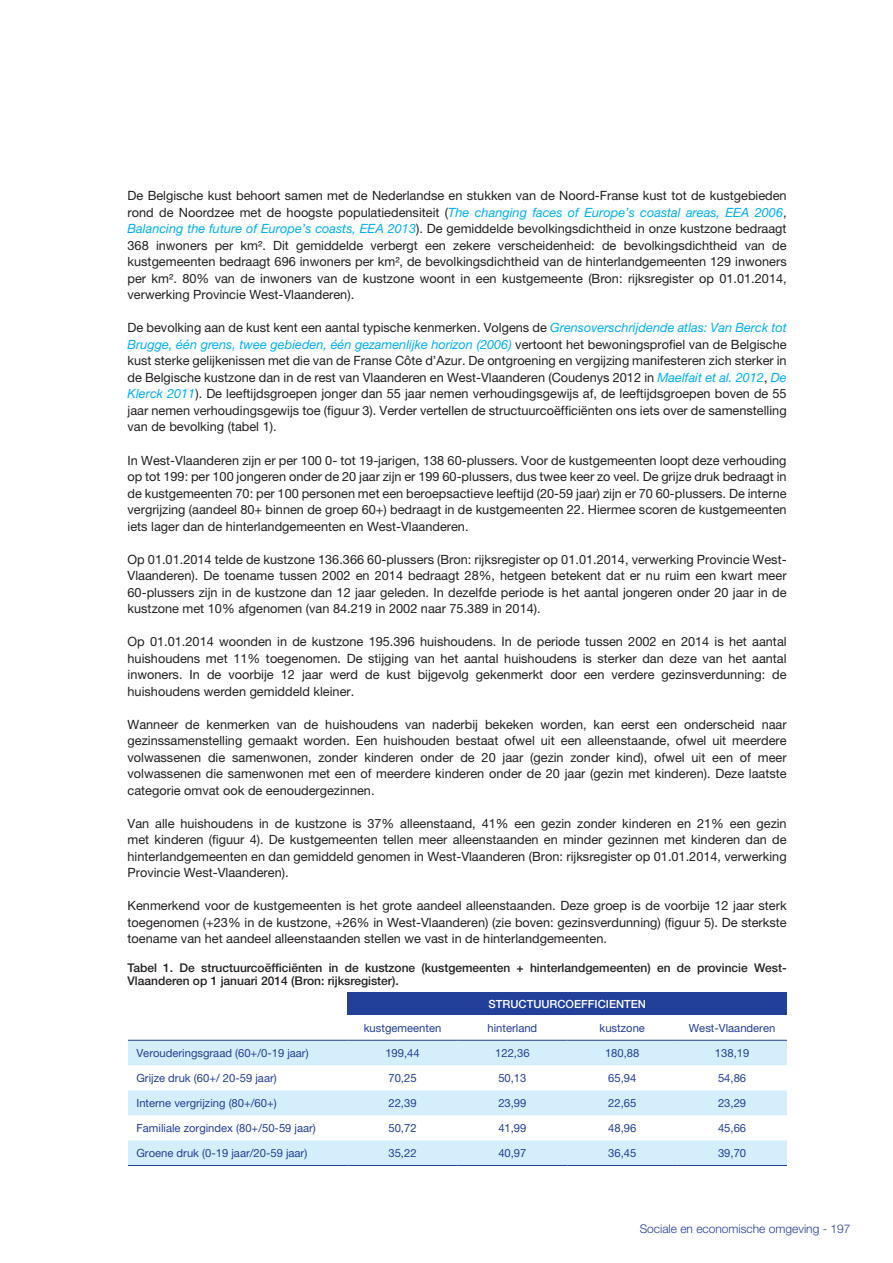
<style>
.page{position:relative;width:893px;height:1263px;background:#fff}
.page>*{position:absolute;margin:0;border:0;box-sizing:border-box;transform-origin:0 0}
.Normal__Web{font:12.75px/16.5px "Helvetica Neue LT Pro";color:#231f20;text-align:justify}
.t1{font:500 12px/13.5px "Helvetica Neue LT Pro";color:#231f20}
.t2{font:300 12px "Helvetica Neue LT Pro";color:#223f99}
.t3{font:11.25px "Helvetica Neue LT Pro";color:#223f99}
.t4{font:500 11.25px "Helvetica Neue LT Pro";color:#fff}
.s1{font-style:italic;color:#00aeef}
</style>
<div class="page">
<div style="left:348px;top:992px;width:439px;height:23px;background:#223f99"></div>
<svg style="left:128px;top:1041px;width:659px;height:124px;fill:#d4effb"></svg>
<hr style="left:128px;top:1165px;width:220px;height:1px;background:#223f99">
<hr style="left:348px;top:1165px;width:109px;height:1px;background:#223f99">
<hr style="left:457px;top:1165px;width:110px;height:1px;background:#223f99">
<hr style="left:567px;top:1165px;width:110px;height:1px;background:#223f99">
<hr style="left:677px;top:1165px;width:110px;height:1px;background:#223f99">
<hr style="left:128px;top:1040px;width:220px;height:1px;background:#253f8e">
<hr style="left:348px;top:1040px;width:109px;height:1px;background:#253f8e">
<hr style="left:457px;top:1040px;width:110px;height:1px;background:#253f8e">
<hr style="left:567px;top:1040px;width:110px;height:1px;background:#253f8e">
<hr style="left:677px;top:1040px;width:110px;height:1px;background:#253f8e">
<p class="Normal__Web" style="left:128px;top:187px;width:661px">De Belgische kust behoort samen met de Nederlandse en stukken van de Noord-Franse kust tot de kustgebieden rond de Noordzee met de hoogste populatiedensiteit (<span class="s1">The changing faces of Europe’s coastal areas, EEA 2006</span>, <span class="s1">Balancing the future of Europe’s coasts, EEA 2013</span>). De gemiddelde bevolkingsdichtheid in onze kustzone bedraagt 368 inwoners per km². Dit gemiddelde verbergt een zekere verscheidenheid: de bevolkingsdichtheid van de kustgemeenten bedraagt 696 inwoners per km², de bevolkingsdichtheid van de hinterlandgemeenten 129 inwoners per km². 80% van de inwoners van de kustzone woont in een kustgemeente (Bron: rijksregister op 01.01.2014, verwerking Provincie West-Vlaanderen).</p>
<p class="Normal__Web" style="left:128px;top:319px;width:661px">De bevolking aan de kust kent een aantal typische kenmerken. Volgens de <span class="s1">Grensoverschrijdende atlas: Van Berck tot Brugge, één grens, twee gebieden, één gezamenlijke horizon (2006)</span> vertoont het bewoningsprofiel van de Belgische kust sterke gelijkenissen met die van de Franse Côte d’Azur. De ontgroening en vergijzing manifesteren zich sterker in de Belgische kustzone dan in de rest van Vlaanderen en West-Vlaanderen (Coudenys 2012 in <span class="s1">Maelfait et al. 2012</span>, <span class="s1">De Klerck 2011</span>). De leeftijdsgroepen jonger dan 55 jaar nemen verhoudingsgewijs af, de leeftijdsgroepen boven de 55 jaar nemen verhoudingsgewijs toe (figuur 3). Verder vertellen de structuurcoëfficiënten ons iets over de samenstelling van de bevolking (tabel 1).</p>
<p class="Normal__Web" style="left:128px;top:451px;width:661px">In West-Vlaanderen zijn er per 100 0- tot 19-jarigen, 138 60-plussers. Voor de kustgemeenten loopt deze verhouding op tot 199: per 100 jongeren onder de 20 jaar zijn er 199 60-plussers, dus twee keer zo veel. De grijze druk bedraagt in de kustgemeenten 70: per 100 personen met een beroepsactieve leeftijd (20-59 jaar) zijn er 70 60-plussers. De interne vergrijzing (aandeel 80+ binnen de groep 60+) bedraagt in de kustgemeenten 22. Hiermee scoren de kustgemeenten iets lager dan de hinterlandgemeenten en West-Vlaanderen.</p>
<p class="Normal__Web" style="left:128px;top:550px;width:661px">Op 01.01.2014 telde de kustzone 136.366 60-plussers (Bron: rijksregister op 01.01.2014, verwerking Provincie West-Vlaanderen). De toename tussen 2002 en 2014 bedraagt 28%, hetgeen betekent dat er nu ruim een kwart meer 60-plussers zijn in de kustzone dan 12 jaar geleden. In dezelfde periode is het aantal jongeren onder 20 jaar in de kustzone met 10% afgenomen (van 84.219 in 2002 naar 75.389 in 2014).</p>
<p class="Normal__Web" style="left:128px;top:633px;width:661px">Op 01.01.2014 woonden in de kustzone 195.396 huishoudens. In de periode tussen 2002 en 2014 is het aantal huishoudens met 11% toegenomen. De stijging van het aantal huishoudens is sterker dan deze van het aantal inwoners. In de voorbije 12 jaar werd de kust bijgevolg gekenmerkt door een verdere gezinsverdunning: de huishoudens werden gemiddeld kleiner.</p>
<p class="Normal__Web" style="left:128px;top:715px;width:661px">Wanneer de kenmerken van de huishoudens van naderbij bekeken worden, kan eerst een onderscheid naar gezinssamenstelling gemaakt worden. Een huishouden bestaat ofwel uit een alleenstaande, ofwel uit meerdere volwassenen die samenwonen, zonder kinderen onder de 20 jaar (gezin zonder kind), ofwel uit een of meer volwassenen die samenwonen met een of meerdere kinderen onder de 20 jaar (gezin met kinderen). Deze laatste categorie omvat ook de eenoudergezinnen.</p>
<p class="Normal__Web" style="left:128px;top:814px;width:661px">Van alle huishoudens in de kustzone is 37% alleenstaand, 41% een gezin zonder kinderen en 21% een gezin met kinderen (figuur 4). De kustgemeenten tellen meer alleenstaanden en minder gezinnen met kinderen dan de hinterlandgemeenten en dan gemiddeld genomen in West-Vlaanderen (Bron: rijksregister op 01.01.2014, verwerking Provincie West-Vlaanderen).</p>
<p class="Normal__Web" style="left:128px;top:897px;width:661px">Kenmerkend voor de kustgemeenten is het grote aandeel alleenstaanden. Deze groep is de voorbije 12 jaar sterk toegenomen (+23% in de kustzone, +26% in West-Vlaanderen) (zie boven: gezinsverdunning) (figuur 5). De sterkste toename van het aandeel alleenstaanden stellen we vast in de hinterlandgemeenten.</p>
<p class="t1" style="left:128px;top:961px;width:661px">Tabel 1. De structuurcoëfficiënten in de kustzone (kustgemeenten + hinterlandgemeenten) en de provincie West-<br>Vlaanderen op 1 januari 2014 (Bron: rijksregister).</p>
<p class="t4" style="left:489px;top:997px;width:159px">STRUCTUURCOEFFICIENTEN</p>
<p class="t3" style="left:364px;top:1021px;width:79px">kustgemeenten</p>
<p class="t3" style="left:487px;top:1021px;width:51px">hinterland</p>
<p class="t3" style="left:599px;top:1021px;width:47px">kustzone</p>
<p class="t3" style="left:689px;top:1021px;width:88px">West-Vlaanderen</p>
<p class="t3" style="left:136px;top:1046px;width:174px">Verouderingsgraad (60+/0-19 jaar)</p>
<p class="t3" style="left:385px;top:1046px;width:36px">199,44</p>
<p class="t3" style="left:495px;top:1046px;width:36px">122,36</p>
<p class="t3" style="left:605px;top:1046px;width:36px">180,88</p>
<p class="t3" style="left:715px;top:1046px;width:36px">138,19</p>
<p class="t3" style="left:136px;top:1071px;width:142px">Grijze druk (60+/ 20-59 jaar)</p>
<p class="t3" style="left:388px;top:1071px;width:30px">70,25</p>
<p class="t3" style="left:498px;top:1071px;width:30px">50,13</p>
<p class="t3" style="left:608px;top:1071px;width:30px">65,94</p>
<p class="t3" style="left:718px;top:1071px;width:30px">54,86</p>
<p class="t3" style="left:136px;top:1096px;width:142px">Interne vergrijzing (80+/60+)</p>
<p class="t3" style="left:388px;top:1096px;width:30px">22,39</p>
<p class="t3" style="left:498px;top:1096px;width:30px">23,99</p>
<p class="t3" style="left:608px;top:1096px;width:30px">22,65</p>
<p class="t3" style="left:718px;top:1096px;width:30px">23,29</p>
<p class="t3" style="left:136px;top:1121px;width:181px">Familiale zorgindex (80+/50-59 jaar)</p>
<p class="t3" style="left:388px;top:1121px;width:30px">50,72</p>
<p class="t3" style="left:498px;top:1121px;width:30px">41,99</p>
<p class="t3" style="left:608px;top:1121px;width:30px">48,96</p>
<p class="t3" style="left:718px;top:1121px;width:30px">45,66</p>
<p class="t3" style="left:136px;top:1146px;width:172px">Groene druk (0-19 jaar/20-59 jaar)</p>
<p class="t3" style="left:388px;top:1146px;width:30px">35,22</p>
<p class="t3" style="left:498px;top:1146px;width:30px">40,97</p>
<p class="t3" style="left:608px;top:1146px;width:30px">36,45</p>
<p class="t3" style="left:718px;top:1146px;width:30px">39,70</p>
<p class="t2" style="left:640px;top:1222px;width:212px">Sociale en economische omgeving - 197</p>
</div>
